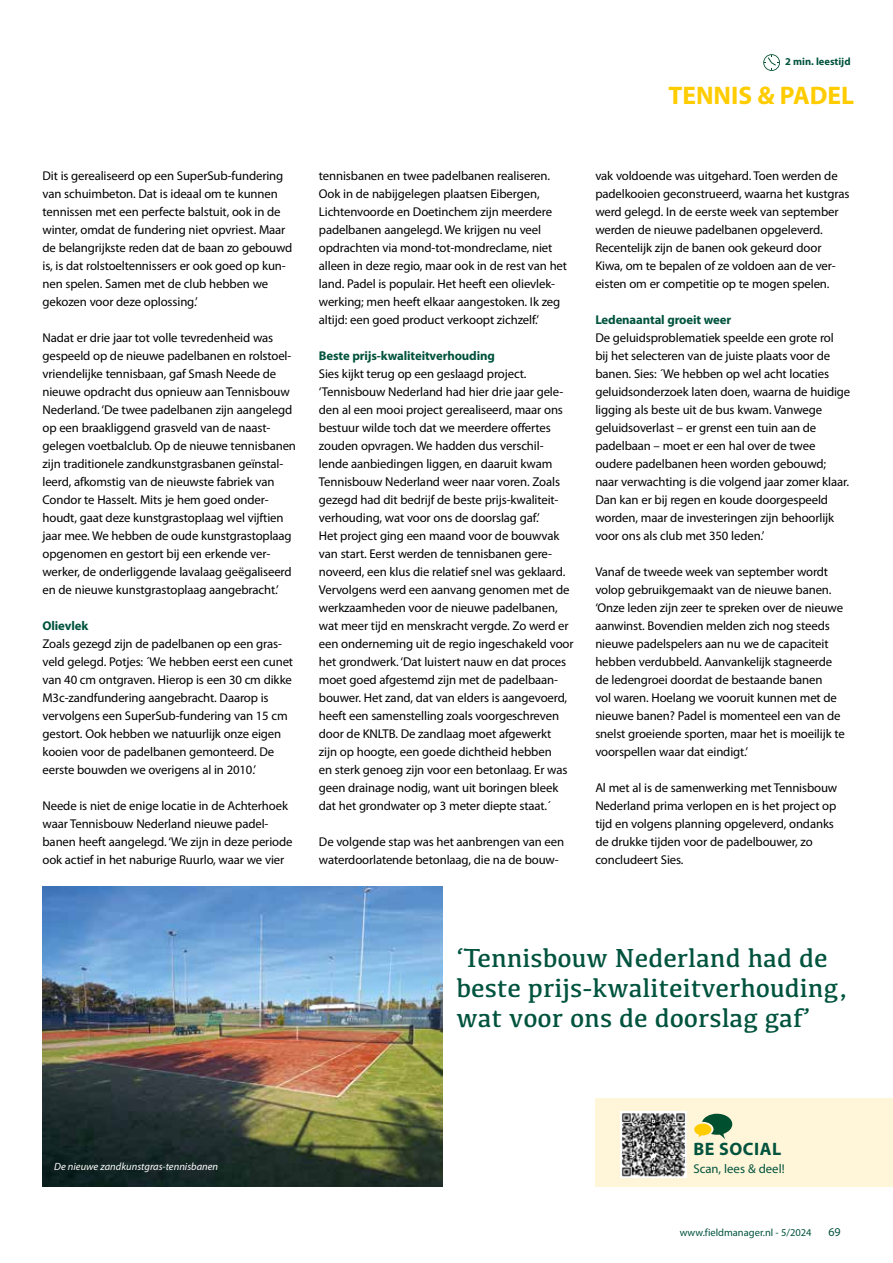
<style>
.page{position:relative;width:893px;height:1263px;background:#fff}
.page>*{position:absolute;margin:0;border:0;box-sizing:border-box;transform-origin:0 0}
.t1{font:27px/30px "Kefa";color:#00533d}
.t2{font:700 25.5px "Myriad Pro";color:#fc0}
.t3{font:700 18px "Myriad Pro";letter-spacing:.03em;color:#00533d}
.t4{font:12.75px/18px "Myriad Pro";letter-spacing:-.01em;color:#000}
.t5{font:700 12.75px "Myriad Pro";letter-spacing:-.01em;color:#00533d}
.t6{font:12.75px "Myriad Pro";color:#00533d}
.t7{font:12px "Myriad Pro";color:#00533d}
.t8{font:italic 10.5px "Myriad Pro";color:#fff}
.t9{font:10.5px "Myriad Pro";color:#00533d}
.t10{font:700 10.5px "Myriad Pro";color:#00533d}
</style>
<div class="page">
<img style="left:43px;top:887px;width:399px;height:299px">
<svg style="left:763px;top:54px;width:17px;height:17px"></svg>
<div style="left:595px;top:1098px;width:298px;height:89px;background:#fff5d8"></div>
<img style="left:621px;top:1111px;width:65px;height:66px">
<svg style="left:694px;top:1114px;width:38px;height:25px"></svg>
<p class="t10" style="left:785px;top:55px;width:67px">2 min. leestijd</p>
<h2 class="t2" style="left:668px;top:79px;width:187px">TENNIS &amp; PADEL</h2>
<p class="t4" style="left:43px;top:167px;width:251px">Dit is gerealiseerd op een SuperSub-fundering van schuimbeton. Dat is ideaal om te kunnen tennissen met een perfecte balstuit, ook in de winter, omdat de fundering niet opvriest. Maar de belangrijkste reden dat de baan zo gebouwd is, is dat rolstoeltennissers er ook goed op kun&shy;nen spelen. Samen met de club hebben we gekozen voor deze oplossing.’</p>
<p class="t4" style="left:43px;top:329px;width:255px">Nadat er drie jaar tot volle tevredenheid was gespeeld op de nieuwe padelbanen en rolstoel&shy;vriendelijke tennisbaan, gaf Smash Neede de nieuwe opdracht dus opnieuw aan Tennisbouw Nederland. ‘De twee padelbanen zijn aangelegd op een braakliggend grasveld van de naast&shy;gelegen voetbalclub. Op de nieuwe tennisbanen zijn traditionele zandkunstgrasbanen geïnstal&shy;leerd, afkomstig van de nieuwste fabriek van Condor te Hasselt. Mits je hem goed onder&shy;houdt, gaat deze kunstgrastoplaag wel vijftien jaar mee. We hebben de oude kunstgrastoplaag opgenomen en gestort bij een erkende ver&shy;werker, de onderliggende lavalaag geëgaliseerd en de nieuwe kunstgrastoplaag aangebracht.’</p>
<p class="t5" style="left:43px;top:617px;width:47px">Olievlek</p>
<p class="t4" style="left:43px;top:635px;width:252px">Zoals gezegd zijn de padelbanen op een gras&shy;veld gelegd. Potjes: ´We hebben eerst een cunet van 40 cm ontgraven. Hierop is een 30 cm dikke M3c-zandfundering aangebracht. Daarop is vervolgens een SuperSub-fundering van 15 cm gestort. Ook hebben we natuurlijk onze eigen kooien voor de padelbanen gemonteerd. De eerste bouwden we overigens al in 2010.’</p>
<p class="t4" style="left:43px;top:797px;width:252px">Neede is niet de enige locatie in de Achterhoek waar Tennisbouw Nederland nieuwe padel&shy;banen heeft aangelegd. ‘We zijn in deze periode ook actief in het naburige Ruurlo, waar we vier</p>
<p class="t4" style="left:319px;top:167px;width:250px">tennisbanen en twee padelbanen realiseren.<br>Ook in de nabijgelegen plaatsen Eibergen, Lichtenvoorde en Doetinchem zijn meerdere padelbanen aangelegd. We krijgen nu veel opdrachten via mond-tot-mondreclame, niet alleen in deze regio, maar ook in de rest van het land. Padel is populair. Het heeft een olievlek&shy;werking; men heeft elkaar aangestoken. Ik zeg altijd: een goed product verkoopt zichzelf.’</p>
<p class="t5" style="left:319px;top:348px;width:177px">Beste prijs-kwaliteitverhouding</p>
<p class="t4" style="left:319px;top:365px;width:256px">Sies kijkt terug op een geslaagd project. ‘Tennisbouw Nederland had hier drie jaar gele&shy;den al een mooi project gerealiseerd, maar ons bestuur wilde toch dat we meerdere offertes zouden opvragen. We hadden dus verschil&shy;lende aanbiedingen liggen, en daaruit kwam Tennisbouw Nederland weer naar voren. Zoals gezegd had dit bedrijf de beste prijs-kwaliteit&shy;verhouding, wat voor ons de doorslag gaf.’<br>Het project ging een maand voor de bouwvak van start. Eerst werden de tennisbanen gere&shy;noveerd, een klus die relatief snel was geklaard.<br>Vervolgens werd een aanvang genomen met de werkzaamheden voor de nieuwe padelbanen, wat meer tijd en menskracht vergde. Zo werd er een onderneming uit de regio ingeschakeld voor het grondwerk. ‘Dat luistert nauw en dat proces moet goed afgestemd zijn met de padelbaan&shy;bouwer. Het zand, dat van elders is aangevoerd, heeft een samenstelling zoals voorgeschreven door de KNLTB. De zandlaag moet afgewerkt<br>zijn op hoogte, een goede dichtheid hebben<br>en sterk genoeg zijn voor een betonlaag. Er was geen drainage nodig, want uit boringen bleek dat het grondwater op 3 meter diepte staat.´</p>
<p class="t4" style="left:319px;top:833px;width:247px">De volgende stap was het aanbrengen van een waterdoorlatende betonlaag, die na de bouw-</p>
<p class="t4" style="left:595px;top:167px;width:256px">vak voldoende was uitgehard. Toen werden de padelkooien geconstrueerd, waarna het kustgras werd gelegd. In de eerste week van september werden de nieuwe padelbanen opgeleverd.<br>Recentelijk zijn de banen ook gekeurd door Kiwa, om te bepalen of ze voldoen aan de ver&shy;eisten om er competitie op te mogen spelen.</p>
<p class="t5" style="left:595px;top:312px;width:137px">Ledenaantal groeit weer</p>
<p class="t4" style="left:595px;top:329px;width:256px">De geluidsproblematiek speelde een grote rol<br>bij het selecteren van de juiste plaats voor de banen. Sies: ´We hebben op wel acht locaties geluidsonderzoek laten doen, waarna de huidige ligging als beste uit de bus kwam. Vanwege geluidsoverlast – er grenst een tuin aan de padelbaan – moet er een hal over de twee oudere padelbanen heen worden gebouwd; naar verwachting is die volgend jaar zomer klaar.<br>Dan kan er bij regen en koude doorgespeeld worden, maar de investeringen zijn behoorlijk voor ons als club met 350 leden.’</p>
<p class="t4" style="left:595px;top:563px;width:251px">Vanaf de tweede week van september wordt volop gebruikgemaakt van de nieuwe banen. ‘Onze leden zijn zeer te spreken over de nieuwe aanwinst. Bovendien melden zich nog steeds nieuwe padelspelers aan nu we de capaciteit hebben verdubbeld. Aanvankelijk stagneerde de ledengroei doordat de bestaande banen<br>vol waren. Hoelang we vooruit kunnen met de nieuwe banen? Padel is momenteel een van de snelst groeiende sporten, maar het is moeilijk te voorspellen waar dat eindigt.’</p>
<p class="t4" style="left:595px;top:779px;width:243px">Al met al is de samenwerking met Tennisbouw Nederland prima verlopen en is het project op tijd en volgens planning opgeleverd, ondanks de drukke tijden voor de padelbouwer, zo concludeert Sies.</p>
<h1 class="t1" style="left:456px;top:942px;width:394px">‘Tennisbouw Nederland had de beste prijs-kwaliteitverhouding, wat voor ons de doorslag gaf’</h1>
<h3 class="t3" style="left:693px;top:1137px;width:89px">BE SOCIAL</h3>
<p class="t8" style="left:54px;top:1160px;width:166px">De nieuwe zandkunstgras-tennisbanen</p>
<p class="t6" style="left:693px;top:1161px;width:93px">Scan, lees &amp; deel!</p>
<p class="t9" style="left:680px;top:1226px;width:133px">www.fieldmanager.nl - 5/2024</p>
<p class="t7" style="left:828px;top:1224px;width:14px">69</p>
</div>
